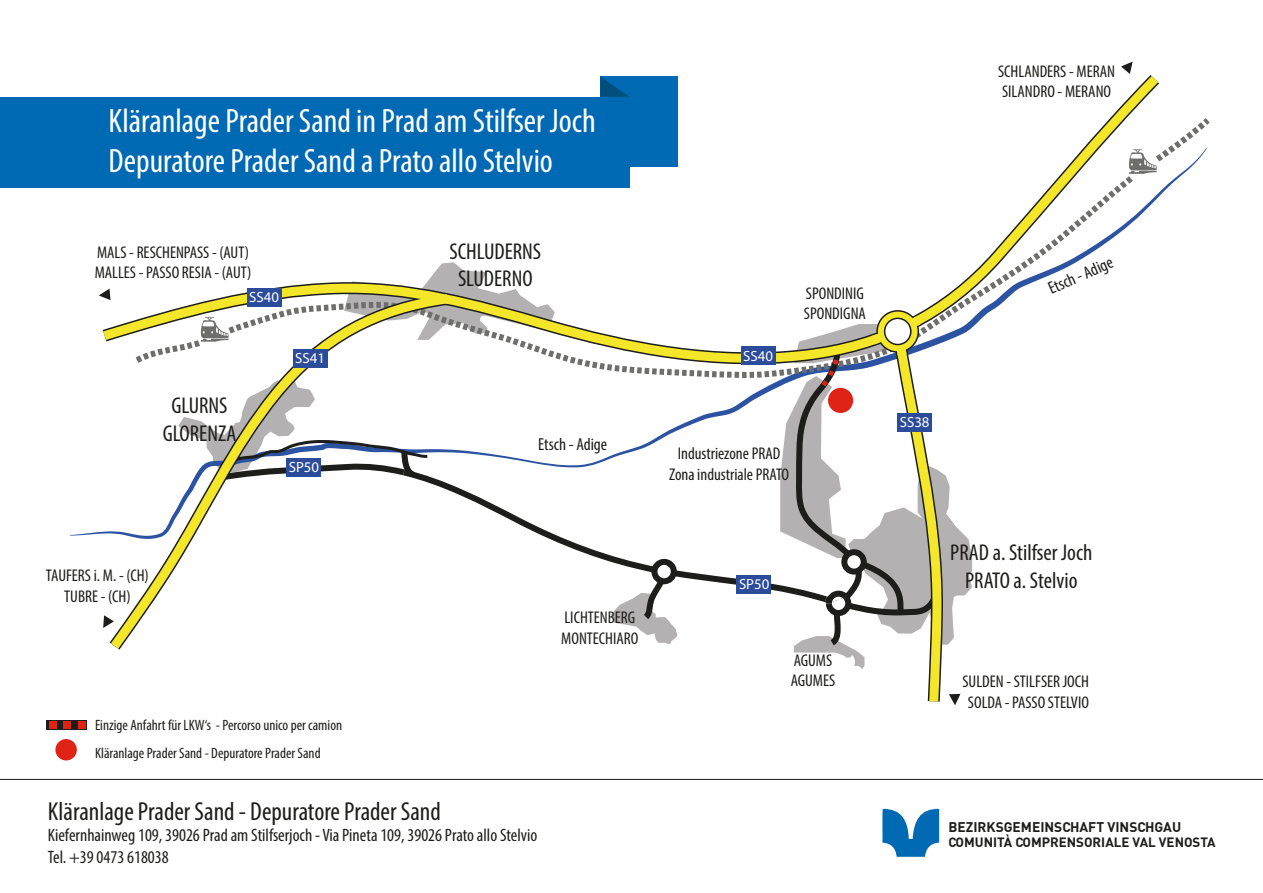
<style>
.page{position:relative;width:1263px;height:893px;background:#fff}
.page>*{position:absolute;margin:0;border:0;box-sizing:border-box;transform-origin:0 0}
.t1{font:condensed 33.9px/40.7px "Myriad Pro";color:#fff}
.t2{font:condensed 26.1px "Myriad Pro";color:#1d1d1b}
.t3{font:condensed 22.95px/27.6px "Myriad Pro";color:#1d1d1b;text-align:center}
.t4{font:condensed 18px/21.6px "Myriad Pro";color:#1d1d1b}
.t5{font:condensed 17.4px "Myriad Pro";color:#1d1d1b}
.t6{font:condensed 16.95px/20.4px "Myriad Pro";color:#1d1d1b}
.t7{font:condensed 15px "Myriad Pro";color:#1d1d1b}
.t8{font:14.85px "Myriad Pro";color:#fff}
.t9{font:700 13.8px "DIN";color:#1d1d1b}
.t10{font:700 13.2px "DIN";color:#1d1d1b}
</style>
<div class="page">
<svg style="left:93px;top:75px;width:1074px;height:300px"></svg>
<svg style="left:458px;top:465px;width:322px;height:129px"></svg>
<div style="left:654px;top:562px;width:20px;height:19px;background:#fff;border-radius:50%"></div>
<div style="left:651px;top:559px;width:26px;height:25px;border:6px solid #1d1d1b;border-radius:50%"></div>
<svg style="left:611px;top:574px;width:68px;height:71px"></svg>
<svg style="left:102px;top:289px;width:356px;height:361px"></svg>
<div style="left:0;top:97px;width:629px;height:90px;background:#0069b4"></div>
<div style="left:600px;top:76px;width:77px;height:91px;background:#0069b4"></div>
<div style="left:741px;top:347px;width:34px;height:18px;background:#2b4b9b"></div>
<div style="left:737px;top:575px;width:34px;height:18px;background:#2b4b9b"></div>
<div style="left:287px;top:458px;width:34px;height:18px;background:#2b4b9b"></div>
<div style="left:247px;top:288px;width:34px;height:18px;background:#2b4b9b"></div>
<div style="left:293px;top:349px;width:34px;height:18px;background:#2b4b9b"></div>
<svg style="left:1121px;top:62px;width:12px;height:12px"></svg>
<svg style="left:99px;top:289px;width:11px;height:11px"></svg>
<svg style="left:103px;top:615px;width:11px;height:13px"></svg>
<svg style="left:780px;top:308px;width:192px;height:398px"></svg>
<svg style="left:600px;top:76px;width:29px;height:21px"></svg>
<svg style="left:1126px;top:149px;width:38px;height:39px"></svg>
<svg style="left:196px;top:317px;width:34px;height:34px"></svg>
<svg style="left:882px;top:808px;width:57px;height:49px"></svg>
<div style="left:55px;top:739px;width:22px;height:21px;background:#df2314;border-radius:50%"></div>
<div style="left:46px;top:721px;width:41px;height:9px;background:#1d1d1b"></div>
<div style="left:49px;top:722px;width:8px;height:7px;background:#df2314"></div>
<div style="left:64px;top:722px;width:7px;height:7px;background:#df2314"></div>
<div style="left:78px;top:722px;width:7px;height:7px;background:#df2314"></div>
<hr style="left:0;top:779px;width:1263px;height:1px;background:#1d1d1b">
<h1 class="t1" style="left:109px;top:100px;width:489px">Kläranlage Prader Sand in Prad am Stilfser Joch<br>Depuratore Prader Sand a Prato allo Stelvio</h1>
<p class="t6" style="left:95px;top:242px;width:158px">MALS - RESCHENPASS - (AUT)<br>MALLES - PASSO RESIA - (AUT)</p>
<p class="t8" style="left:249px;top:288px;width:31px">SS40</p>
<h3 class="t3" style="left:163px;top:392px;width:75px">GLURNS<br>GLORENZA</h3>
<p class="t8" style="left:295px;top:349px;width:31px">SS41</p>
<p class="t8" style="left:289px;top:458px;width:32px">SP50</p>
<h3 class="t3" style="left:449px;top:237px;width:93px">SCHLUDERNS<br>SLUDERNO</h3>
<p class="t5" style="left:538px;top:434px;width:71px">Etsch - Adige</p>
<p class="t8" style="left:743px;top:347px;width:31px">SS40</p>
<p class="t6" style="left:804px;top:283px;width:64px">SPONDINIG<br>SPONDIGNA</p>
<p class="t6" style="left:669px;top:443px;width:121px;text-align:center">Industriezone PRAD<br>Zona industriale PRATO</p>
<p class="t6" style="left:46px;top:565px;width:104px;text-align:center">TAUFERS i. M. - (CH)<br>TUBRE - (CH)</p>
<p class="t6" style="left:561px;top:607px;width:79px">LICHTENBERG<br>MONTECHIARO</p>
<p class="t7" style="left:95px;top:716px;width:249px">Einzige Anfahrt für LKW‘s - Percorso unico per camion</p>
<p class="t7" style="left:95px;top:744px;width:227px">Kläranlage Prader Sand - Depuratore Prader Sand</p>
<h2 class="t2" style="left:48px;top:795px;width:394px">Kläranlage Prader Sand - Depuratore Prader Sand</h2>
<p class="t4" style="left:48px;top:824px;width:491px">Kiefernhainweg 109, 39026 Prad am Stilfserjoch - Via Pineta 109, 39026 Prato allo Stelvio<br>Tel. +39 0473 618038</p>
<p class="t8" style="left:739px;top:575px;width:32px">SP50</p>
<p class="t6" style="left:791px;top:650px;width:46px">AGUMS<br>AGUMES</p>
<p class="t6" style="left:998px;top:61px;width:118px">SCHLANDERS - MERAN<br>SILANDRO - MERANO</p>
<p class="t5" style="left:1045px;top:280px;width:71px;rotate:-24deg">Etsch - Adige</p>
<p class="t8" style="left:900px;top:413px;width:31px">SS38</p>
<h3 class="t3" style="left:950px;top:539px;width:144px">PRAD a. Stilfser Joch<br>PRATO a. Stelvio</h3>
<p class="t6" style="left:962px;top:671px;width:128px;text-align:center">SULDEN - STILFSER JOCH<br>SOLDA - PASSO STELVIO</p>
<p class="t9" style="left:948px;top:818px;width:234px">BEZIRKSGEMEINSCHAFT VINSCHGAU</p>
<p class="t10" style="left:948px;top:833px;width:269px">COMUNITÀ COMPRENSORIALE VAL VENOSTA</p>
</div>
